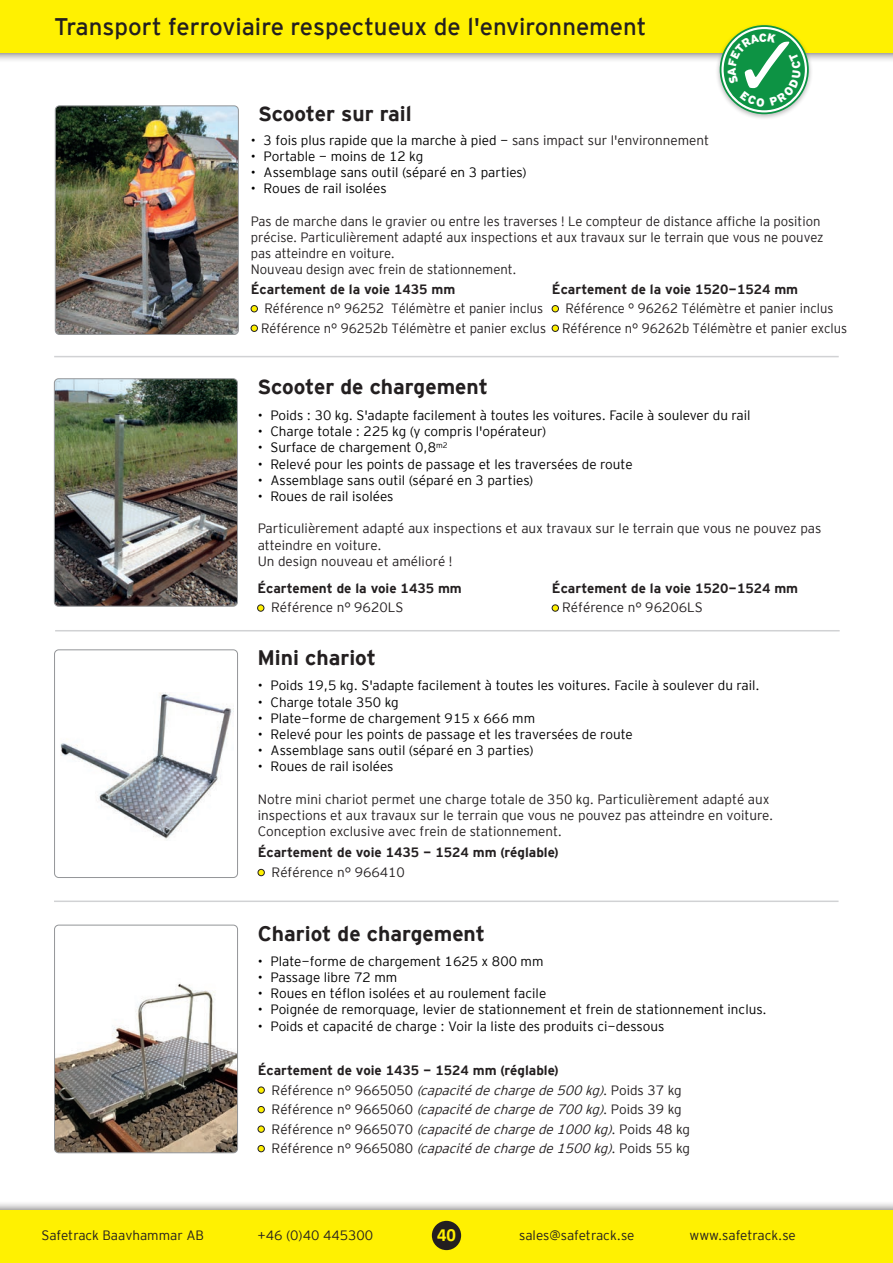
<style>
.page{position:relative;width:893px;height:1263px;background:#fff}
.page>*{position:absolute;margin:0;border:0;box-sizing:border-box;transform-origin:0 0}
.t1{font:24px "Interstate Mono";color:#231f20}
.t2{font:700 21px "Interstate Mono";color:#231f20}
.t3{font:700 18.6px "Calibri";color:#fff101}
.t4{font:13.5px/16.2px "Interstate Mono Lgt";color:#231f20}
.t5{font:13.5px "Interstate Mono Lgt";color:#000001}
.t6{font:700 13.5px "Interstate Mono";color:#231f20}
.t7{font:13.5px/19.5px "Interstate Mono Lgt";color:#231f20;scale:.96 1}
.s1{color:#231f20}
.s2{font-style:italic}
</style>
<div class="page">
<div style="left:0;top:1200px;width:893px;height:63px;background:#231f20;opacity:.75"></div>
<div style="left:0;top:1210px;width:893px;height:53px;background:#fff101"></div>
<div style="left:0;top:0;width:893px;height:63px;background:#231f20;opacity:.75"></div>
<div style="left:0;top:0;width:893px;height:53px;background:#fff101"></div>
<div style="left:432px;top:1221px;width:29px;height:29px;background:#231f20;border-radius:50%"></div>
<svg style="left:251px;top:306px;width:6px;height:6px"></svg>
<div style="left:251px;top:305px;width:7px;height:7px;border:1px solid #231f20;border-radius:50%"></div>
<svg style="left:251px;top:325px;width:6px;height:6px"></svg>
<div style="left:251px;top:325px;width:7px;height:7px;border:1px solid #231f20;border-radius:50%"></div>
<img style="left:55px;top:106px;width:183px;height:227px">
<div style="left:55px;top:106px;width:184px;height:229px;border:1px solid #939598;border-radius:4px"></div>
<svg style="left:552px;top:306px;width:6px;height:6px"></svg>
<div style="left:552px;top:305px;width:7px;height:7px;border:1px solid #231f20;border-radius:50%"></div>
<svg style="left:552px;top:325px;width:6px;height:6px"></svg>
<div style="left:552px;top:325px;width:7px;height:7px;border:1px solid #231f20;border-radius:50%"></div>
<img style="left:54px;top:379px;width:183px;height:227px">
<div style="left:54px;top:379px;width:184px;height:227px;border:1px solid #939598;border-radius:4px"></div>
<svg style="left:258px;top:605px;width:6px;height:6px"></svg>
<div style="left:257px;top:605px;width:7px;height:6px;border:1px solid #231f20;border-radius:50%"></div>
<svg style="left:552px;top:605px;width:6px;height:6px"></svg>
<div style="left:552px;top:605px;width:7px;height:6px;border:1px solid #231f20;border-radius:50%"></div>
<div style="left:258px;top:869px;width:6px;height:7px;background:#fff101;border-radius:50%"></div>
<div style="left:258px;top:869px;width:7px;height:7px;border:1px solid #231f20;border-radius:50%"></div>
<img style="left:60px;top:693px;width:172px;height:146px">
<div style="left:54px;top:650px;width:184px;height:228px;border:1px solid #939598;border-radius:4px"></div>
<img style="left:56px;top:983px;width:182px;height:170px">
<div style="left:54px;top:925px;width:184px;height:228px;border:1px solid #939598;border-radius:4px"></div>
<svg style="left:258px;top:1087px;width:6px;height:6px"></svg>
<div style="left:258px;top:1087px;width:7px;height:6px;border:1px solid #231f20;border-radius:50%"></div>
<div style="left:258px;top:1106px;width:6px;height:7px;background:#fff101;border-radius:50%"></div>
<div style="left:258px;top:1106px;width:7px;height:7px;border:1px solid #231f20;border-radius:50%"></div>
<svg style="left:258px;top:1126px;width:6px;height:6px"></svg>
<div style="left:258px;top:1126px;width:7px;height:6px;border:1px solid #231f20;border-radius:50%"></div>
<div style="left:258px;top:1145px;width:6px;height:7px;background:#fff101;border-radius:50%"></div>
<div style="left:258px;top:1145px;width:7px;height:7px;border:1px solid #231f20;border-radius:50%"></div>
<hr style="left:54px;top:356px;width:785px;height:1px;background:#d1d2d4">
<hr style="left:55px;top:630px;width:785px;height:1px;background:#d1d2d4">
<hr style="left:54px;top:900px;width:784px;height:2px;background:#d1d2d4">
<div style="left:715px;top:23px;width:98px;height:98px;background:#231f20;opacity:.3"></div>
<svg style="left:721px;top:26px;width:87px;height:87px"></svg>
<div style="left:720px;top:25px;width:89px;height:89px;border:2px solid #0d9344;border-radius:50%"></div>
<div style="left:724px;top:29px;width:81px;height:81px;background:#0d9344;border-radius:50%"></div>
<svg style="left:728px;top:33px;width:73px;height:74px"></svg>
<h1 class="t1" style="left:54px;top:13px;width:594px">Transport ferroviaire respectueux de l'environnement</h1>
<h2 class="t2" style="left:258px;top:102px;width:155px">Scooter sur rail</h2>
<p class="t5" style="left:251px;top:132px;width:460px">• 3 fois plus rapide que la marche à pied - <span class="s1">sans impact sur l'environnement</span></p>
<p class="t5" style="left:251px;top:149px;width:174px">• Portable - moins de 12 kg</p>
<p class="t5" style="left:251px;top:165px;width:277px">• Assemblage sans outil (séparé en 3 parties)</p>
<p class="t5" style="left:251px;top:181px;width:137px">• Roues de rail isolées</p>
<p class="t4" style="left:251px;top:213px;width:574px">Pas de marche dans le gravier ou entre les traverses ! Le compteur de distance affiche la position précise. Particulièrement adapté aux inspections et aux travaux sur le terrain que vous ne pouvez pas atteindre en voiture.<br>Nouveau design avec frein de stationnement.</p>
<p class="t6" style="left:251px;top:281px;width:206px">Écartement de la voie 1435 mm</p>
<p class="t7" style="left:261px;top:299px;width:298px">Référence n° 96252 Télémètre et panier inclus<br>Référence n° 96252b Télémètre et panier exclus</p>
<p class="t6" style="left:552px;top:281px;width:248px">Écartement de la voie 1520-1524 mm</p>
<p class="t7" style="left:562px;top:299px;width:298px">Référence ° 96262 Télémètre et panier inclus<br>Référence n° 96262b Télémètre et panier exclus</p>
<h2 class="t2" style="left:257px;top:375px;width:232px">Scooter de chargement</h2>
<p class="t5" style="left:258px;top:408px;width:494px">• Poids : 30 kg. S'adapte facilement à toutes les voitures. Facile à soulever du rail</p>
<p class="t5" style="left:258px;top:424px;width:290px">• Charge totale : 225 kg (y compris l'opérateur)</p>
<p class="t5" style="left:258px;top:440px;width:191px">• Surface de chargement 0,8<sup>m2</sup></p>
<p class="t5" style="left:258px;top:456px;width:376px">• Relevé pour les points de passage et les traversées de route</p>
<p class="t5" style="left:258px;top:472px;width:277px">• Assemblage sans outil (séparé en 3 parties)</p>
<p class="t5" style="left:258px;top:489px;width:137px">• Roues de rail isolées</p>
<p class="t4" style="left:258px;top:520px;width:565px">Particulièrement adapté aux inspections et aux travaux sur le terrain que vous ne pouvez pas atteindre en voiture.<br>Un design nouveau et amélioré !</p>
<p class="t6" style="left:257px;top:581px;width:206px">Écartement de la voie 1435 mm</p>
<p class="t4" style="left:271px;top:599px;width:134px">Référence n° 9620LS</p>
<h2 class="t2" style="left:257px;top:646px;width:120px">Mini chariot</h2>
<p class="t6" style="left:552px;top:581px;width:248px">Écartement de la voie 1520-1524 mm</p>
<p class="t4" style="left:562px;top:599px;width:142px">Référence n° 96206LS</p>
<p class="t5" style="left:258px;top:678px;width:503px">• Poids 19,5 kg. S'adapte facilement à toutes les voitures. Facile à soulever du rail.</p>
<p class="t5" style="left:258px;top:694px;width:142px">• Charge totale 350 kg</p>
<p class="t5" style="left:258px;top:710px;width:279px">• Plate-forme de chargement 915 x 666 mm</p>
<p class="t5" style="left:258px;top:727px;width:376px">• Relevé pour les points de passage et les traversées de route</p>
<p class="t5" style="left:258px;top:743px;width:277px">• Assemblage sans outil (séparé en 3 parties)</p>
<p class="t5" style="left:258px;top:759px;width:137px">• Roues de rail isolées</p>
<p class="t4" style="left:258px;top:791px;width:517px">Notre mini chariot permet une charge totale de 350 kg. Particulièrement adapté aux inspections et aux travaux sur le terrain que vous ne pouvez pas atteindre en voiture.<br>Conception exclusive avec frein de stationnement.</p>
<p class="t6" style="left:258px;top:845px;width:302px">Écartement de voie 1435 - 1524 mm (réglable)</p>
<p class="t4" style="left:272px;top:864px;width:135px">Référence n° 966410</p>
<h2 class="t2" style="left:258px;top:922px;width:229px">Chariot de chargement</h2>
<p class="t5" style="left:258px;top:953px;width:287px">• Plate-forme de chargement 1625 x 800 mm</p>
<p class="t5" style="left:258px;top:970px;width:141px">• Passage libre 72 mm</p>
<p class="t5" style="left:258px;top:986px;width:290px">• Roues en téflon isolées et au roulement facile</p>
<p class="t5" style="left:258px;top:1002px;width:510px">• Poignée de remorquage, levier de stationnement et frein de stationnement inclus.</p>
<p class="t5" style="left:258px;top:1018px;width:408px">• Poids et capacité de charge : Voir la liste des produits ci-dessous</p>
<p class="t6" style="left:258px;top:1063px;width:302px">Écartement de voie 1435 - 1524 mm (réglable)</p>
<p class="t4" style="left:272px;top:1080px;width:420px;line-height:19.5px">Référence n° 9665050 <span class="s2">(capacitédechargede500 kg)</span>. Poids 37 kg Référence n° 9665060 <span class="s2">(capacitédechargede700 kg)</span>. Poids 39 kg R é f é re n ce n ° 9 6 6 5 0 7 0 <span class="s2">(capacitédechargede1000 kg)</span>. Po i d s 4 8 kg R é f é re n ce n ° 9 6 6 5 0 8 0 <span class="s2">(capacitédechargede1500 kg)</span>. Po i d s 5 5 kg</p>
<p class="t4" style="left:41px;top:1227px;width:164px">Safetrack Baavhammar AB</p>
<p class="t4" style="left:257px;top:1227px;width:117px">+46 (0)40 445300</p>
<h3 class="t3" style="left:437px;top:1222px;width:20px">40</h3>
<p class="t4" style="left:519px;top:1227px;width:117px">sales@safetrack.se</p>
<p class="t4" style="left:689px;top:1227px;width:108px">www.safetrack.se</p>
</div>
